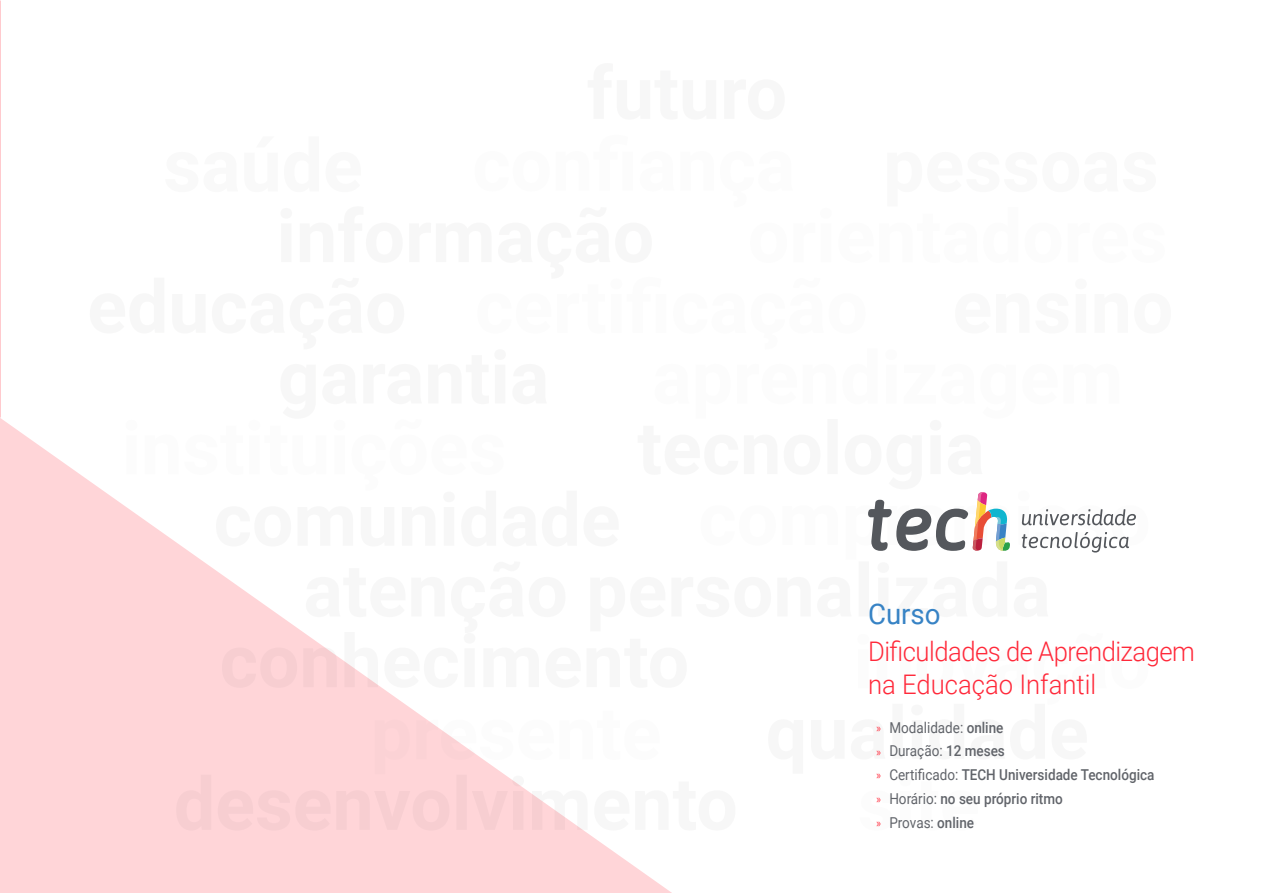
<style>
.page{position:relative;width:1263px;height:893px;background:#fff}
.page>*{position:absolute;margin:0;border:0;box-sizing:border-box;transform-origin:0 0}
.t1{font:28.5px "Roboto";color:#3783c5}
.t2{font:300 27px/33px "Roboto";letter-spacing:-.02em;color:#ff293a;scale:.95 1}
.t3{font:500 15px/23.7px "Roboto";color:#61646a;scale:.9 1}
.s1{font-family:"Myriad Pro";font-weight:400;font-size:12px;color:#ff293a}
.s2{font-weight:400}
</style>
<div class="page">
<svg style="left:0;top:418px;width:672px;height:475px;fill:#ffd5d8"></svg>
<svg style="left:90px;top:418px;width:1046px;height:142px"></svg>
<h1 class="t1" style="left:868px;top:594px;width:74px">Curso</h1>
<h2 class="t2" style="left:868px;top:634px;width:346px">Dificuldades de Aprendizagem na Educação Infantil</h2>
<p class="t3" style="left:876px;top:715px;width:310px"><span class="s1">»</span> <span class="s2">Modalidade:</span> online<br><span class="s1">»</span> <span class="s2">Duração:</span> 12 meses<br><span class="s1">»</span> <span class="s2">Certificado:</span> TECH Universidade Tecnológica <span class="s1">»</span> <span class="s2">Horário:</span> no seu próprio ritmo<br><span class="s1">»</span> <span class="s2">Provas:</span> online</p>
</div>
